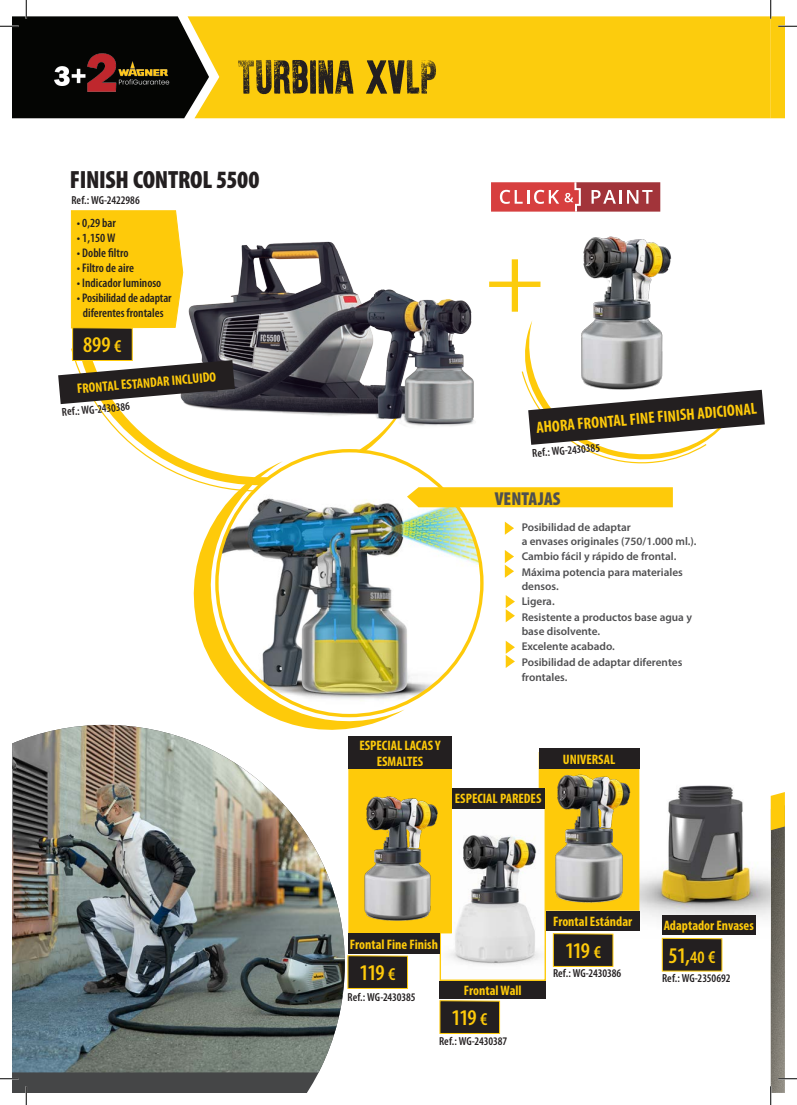
<style>
.page{position:relative;width:797px;height:1105px;background:#fff}
.page>*{position:absolute;margin:0;border:0;box-sizing:border-box;transform-origin:0 0}
.t1{font:107.5px "Minion Pro";color:#fccc0d}
.Überschrift_20Pt{font:900 condensed 25px "Myriad Pro";letter-spacing:-.01em;color:#231f20}
.Preis{font:600 condensed 22.5px "Myriad Pro";letter-spacing:-.045em;color:#feca0a}
.t2{font:900 condensed 18.75px "Myriad Pro";color:#4e4f50}
.t3{font:700 condensed 16.25px "Myriad Pro";color:#feca0a}
.t4{font:700 condensed 13.75px "Myriad Pro";color:#feca0a}
.t5{font:600 condensed 12.5px "Myriad Pro";color:#231f20}
.MyriadPro_SemiboldCond_8Pt_white_centere{font:600 condensed 11.62px "Myriad Pro";letter-spacing:-.005em;color:#231f20}
.t6{font:600 11.25px/13.8px "Myriad Pro";color:#505052}
.s1{font-size:18px}
.s2{font-size:17.5px}
</style>
<div class="page">
<div style="left:209px;top:16px;width:561px;height:102px;background:#fccc0d"></div>
<svg style="left:238px;top:60px;width:198px;height:34px;background:#907616"></svg>
<img style="left:770px;top:830px;width:15px;height:263px">
<img style="left:613px;top:748px;width:157px;height:224px">
<img style="left:540px;top:769px;width:97px;height:140px">
<div style="left:538px;top:752px;width:101px;height:159px;border:1px solid #feca0a"></div>
<img style="left:441px;top:808px;width:103px;height:157px">
<div style="left:439px;top:788px;width:107px;height:193px;border:1px solid #feca0a"></div>
<svg style="left:12px;top:1072px;width:307px;height:21px;background:#494a4b"></svg>
<img style="left:12px;top:725px;width:333px;height:347px">
<svg style="left:95px;top:404px;width:61px;height:59px"></svg>
<svg style="left:491px;top:182px;width:169px;height:30px;background:#c7585a"></svg>
<img style="left:404px;top:473px;width:78px;height:233px">
<img style="left:174px;top:473px;width:230px;height:276px">
<svg style="left:407px;top:487px;width:266px;height:20px;background:#fecb12"></svg>
<svg style="left:505px;top:522px;width:9px;height:13px"></svg>
<svg style="left:505px;top:550px;width:9px;height:28px"></svg>
<svg style="left:505px;top:641px;width:10px;height:27px"></svg>
<svg style="left:505px;top:595px;width:10px;height:27px"></svg>
<img style="left:350px;top:769px;width:100px;height:162px">
<div style="left:348px;top:751px;width:104px;height:182px;border:1px solid #feca0a"></div>
<img style="left:156px;top:241px;width:318px;height:232px">
<svg style="left:58px;top:210px;width:177px;height:194px"></svg>
<svg style="left:521px;top:321px;width:243px;height:143px"></svg>
<img style="left:536px;top:236px;width:155px;height:166px">
<div style="left:348px;top:933px;width:91px;height:20px;background:#231f20"></div>
<div style="left:546px;top:911px;width:93px;height:20px;background:#231f20"></div>
<div style="left:538px;top:748px;width:101px;height:21px;background:#231f20"></div>
<div style="left:452px;top:788px;width:92px;height:20px;background:#231f20"></div>
<div style="left:348px;top:736px;width:104px;height:33px;background:#231f20"></div>
<div style="left:662px;top:915px;width:93px;height:20px;background:#231f20"></div>
<div style="left:439px;top:981px;width:107px;height:17px;background:#231f20"></div>
<svg style="left:553px;top:933px;width:60px;height:34px;background:#372f21"></svg>
<svg style="left:661px;top:938px;width:61px;height:34px;background:#3a3324"></svg>
<svg style="left:439px;top:1000px;width:61px;height:34px;background:#3a3222"></svg>
<svg style="left:347px;top:955px;width:61px;height:34px;background:#3a3222"></svg>
<svg style="left:770px;top:792px;width:15px;height:38px"></svg>
<svg style="left:0;top:1078px;width:19px;height:1px"></svg>
<svg style="left:778px;top:1078px;width:19px;height:1px"></svg>
<svg style="left:0;top:0;width:209px;height:118px"></svg>
<svg style="left:25px;top:1086px;width:2px;height:19px"></svg>
<svg style="left:770px;top:0;width:27px;height:118px"></svg>
<svg style="left:770px;top:1086px;width:1px;height:19px"></svg>
<p class="Überschrift_20Pt" style="left:70px;top:165px;width:191px">FINISH CONTROL 5500</p>
<p class="MyriadPro_SemiboldCond_8Pt_white_centere" style="left:71px;top:193px;width:70px">Ref.: WG-2422986</p>
<p class="t5" style="left:77px;top:215px;width:41px">• 0,29 bar</p>
<p class="t5" style="left:77px;top:230px;width:40px">• 1,150 W</p>
<p class="t5" style="left:77px;top:245px;width:53px">• Doble filtro</p>
<p class="t5" style="left:77px;top:260px;width:59px">• Filtro de aire</p>
<p class="t5" style="left:77px;top:275px;width:86px">• Indicador luminoso</p>
<p class="t5" style="left:77px;top:290px;width:96px">• Posibilidad de adaptar</p>
<p class="t5" style="left:83px;top:305px;width:82px">diferentes frontales</p>
<p class="Preis" style="left:83px;top:331px;width:40px">899 <span class="s1">€</span></p>
<p class="t4" style="left:76px;top:380px;width:141px;rotate:-5deg">FRONTAL ESTANDAR INCLUIDO</p>
<p class="MyriadPro_SemiboldCond_8Pt_white_centere" style="left:61px;top:405px;width:70px;rotate:-5deg">Ref.: WG-2430386</p>
<p class="t1" style="left:483px;top:205px;width:64px">+</p>
<p class="t3" style="left:535px;top:417px;width:223px;rotate:-5deg">AHORA FRONTAL FINE FINISH ADICIONAL</p>
<p class="MyriadPro_SemiboldCond_8Pt_white_centere" style="left:531px;top:446px;width:70px;rotate:-5deg">Ref.: WG-2430385</p>
<p class="t2" style="left:495px;top:488px;width:67px">VENTAJAS</p>
<p class="t6" style="left:521px;top:520px;width:176px">Posibilidad de adaptar<br>a envases originales (750/1.000 ml.).</p>
<p class="t6" style="left:521px;top:549px;width:156px">Cambio fácil y rápido de frontal.</p>
<p class="t6" style="left:521px;top:565px;width:163px">Máxima potencia para materiales densos.</p>
<p class="t6" style="left:521px;top:594px;width:34px">Ligera.</p>
<p class="t6" style="left:521px;top:610px;width:172px">Resistente a productos base agua y base disolvente.</p>
<p class="t6" style="left:521px;top:639px;width:94px">Excelente acabado.</p>
<p class="t6" style="left:521px;top:654px;width:162px;line-height:15.6px">Posibilidad de adaptar diferentes frontales.</p>
<p class="t4" style="left:359px;top:737px;width:83px">ESPECIAL LACAS Y</p>
<p class="t4" style="left:377px;top:753px;width:48px">ESMALTES</p>
<p class="t4" style="left:455px;top:790px;width:88px">ESPECIAL PAREDES</p>
<p class="t4" style="left:563px;top:751px;width:54px">UNIVERSAL</p>
<p class="t4" style="left:350px;top:935px;width:89px">Frontal Fine Finish</p>
<p class="Preis" style="left:359px;top:959px;width:38px">119 <span class="s1">€</span></p>
<p class="MyriadPro_SemiboldCond_8Pt_white_centere" style="left:347px;top:990px;width:70px">Ref.: WG-2430385</p>
<p class="t4" style="left:464px;top:982px;width:59px">Frontal Wall</p>
<p class="Preis" style="left:451px;top:1004px;width:38px">119 <span class="s1">€</span></p>
<p class="t4" style="left:553px;top:913px;width:81px">Frontal Estándar</p>
<p class="t4" style="left:663px;top:917px;width:92px">Adaptador Envases</p>
<p class="Preis" style="left:565px;top:937px;width:38px">119 <span class="s1">€</span></p>
<p class="Preis" style="left:668px;top:941px;width:48px">51,<span class="s2">40</span> <span class="s1">€</span></p>
<p class="MyriadPro_SemiboldCond_8Pt_white_centere" style="left:553px;top:966px;width:70px">Ref.: WG-2430386</p>
<p class="MyriadPro_SemiboldCond_8Pt_white_centere" style="left:662px;top:971px;width:70px">Ref.: WG-2350692</p>
<p class="MyriadPro_SemiboldCond_8Pt_white_centere" style="left:439px;top:1034px;width:70px">Ref.: WG-2430387</p>
</div>
